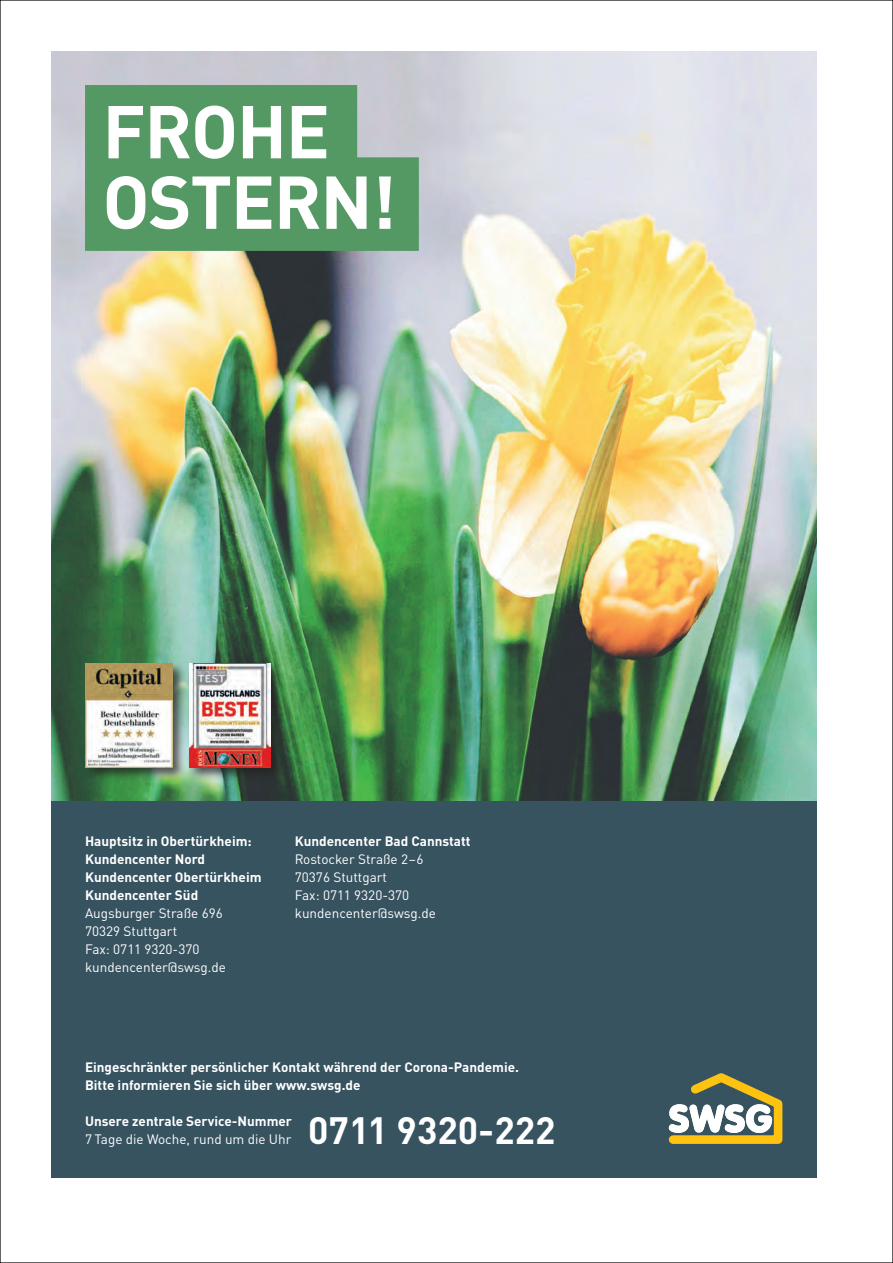
<style>
.page{position:relative;width:893px;height:1263px;background:#fff}
.page>*{position:absolute;margin:0;border:0;box-sizing:border-box;transform-origin:0 0}
.t1{font:700 73.5px/70.5px "DIN Pro";letter-spacing:-.02em;color:#fff}
.t2{font:700 37.65px "DIN Pro";color:#fff}
.t3{font:700 13.5px/18px "DIN Pro";color:#fff}
.t4{font:13.5px/18px "DIN Pro";color:#fff}
</style>
<div class="page">
<img style="left:51px;top:51px;width:765px;height:750px">
<div style="left:51px;top:801px;width:765px;height:377px;background:#375360"></div>
<svg style="left:85px;top:85px;width:334px;height:166px;fill:#549963"></svg>
<div style="left:83px;top:662px;width:103px;height:119px;background:#231f20;opacity:.75"></div>
<img style="left:85px;top:663px;width:87px;height:104px">
<div style="left:188px;top:661px;width:96px;height:120px;background:#231f20;opacity:.75"></div>
<img style="left:190px;top:663px;width:80px;height:104px">
<svg style="left:669px;top:1073px;width:113px;height:71px"></svg>
<h1 class="t1" style="left:102px;top:94px;width:295px">FROHE<br>OSTERN!</h1>
<p class="t3" style="left:85px;top:831px;width:178px">Hauptsitz in Obertürkheim:<br>Kundencenter Nord<br>Kundencenter Obertürkheim<br>Kundencenter Süd</p>
<p class="t4" style="left:85px;top:903px;width:143px">Augsburger Straße 696<br>70329 Stuttgart<br>Fax: 0711 9320-370 kundencenter@swsg.de</p>
<p class="t3" style="left:295px;top:831px;width:177px">Kundencenter Bad Cannstatt</p>
<p class="t4" style="left:295px;top:849px;width:143px">Rostocker Straße 2–6<br>70376 Stuttgart<br>Fax: 0711 9320-370 kundencenter@swsg.de</p>
<p class="t3" style="left:85px;top:1057px;width:435px">Eingeschränkter persönlicher Kontakt während der Corona-Pandemie.<br>Bitte informieren Sie sich über www.swsg.de</p>
<p class="t3" style="left:85px;top:1111px;width:208px">Unsere zentrale Service-Nummer</p>
<p class="t4" style="left:85px;top:1129px;width:208px">7 Tage die Woche, rund um die Uhr</p>
<h2 class="t2" style="left:308px;top:1105px;width:249px">0711 9320-222</h2>
</div>
